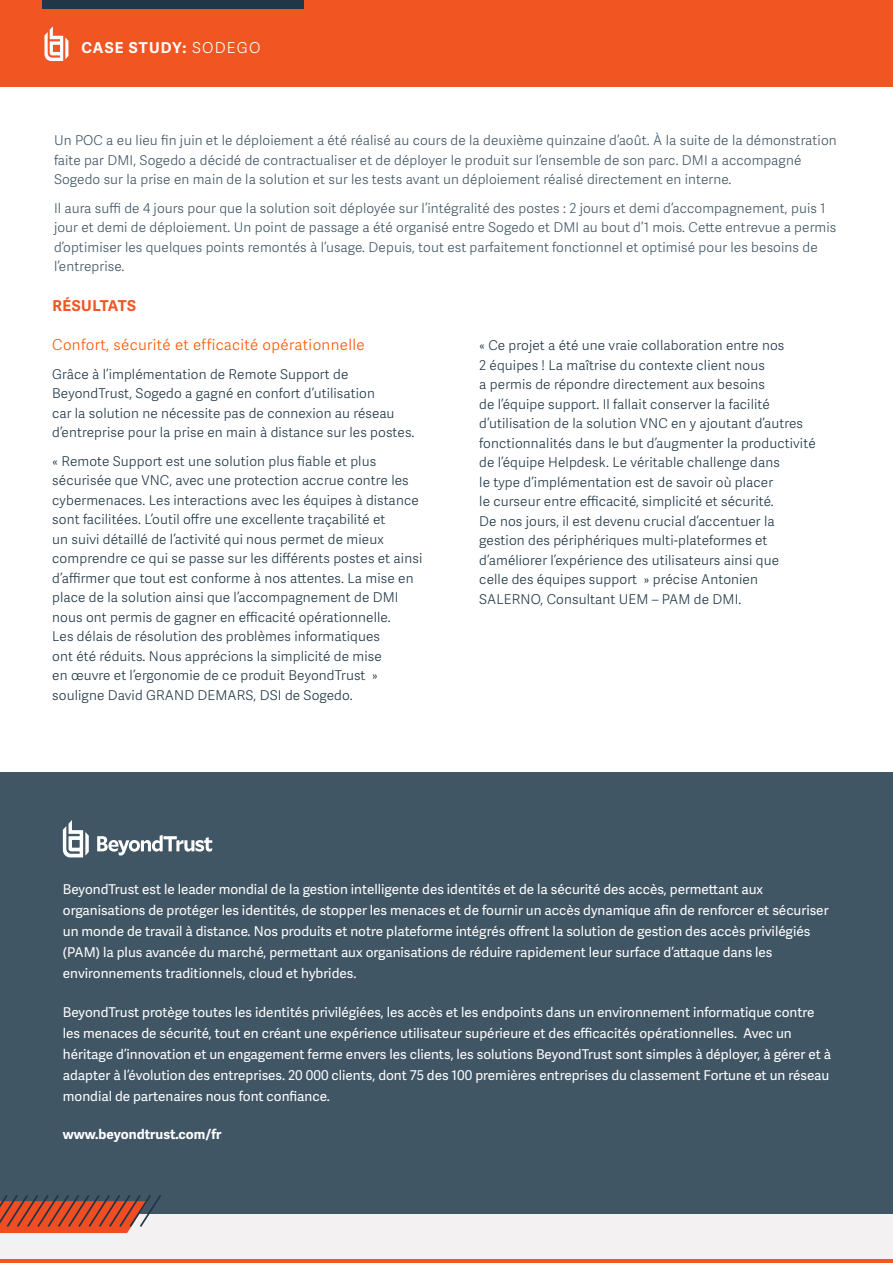
<style>
.page{position:relative;width:893px;height:1263px;background:#fff}
.page>*{position:absolute;margin:0;border:0;box-sizing:border-box;transform-origin:0 0}
.t1{font:300 15px "Adelle Sans";letter-spacing:.025em;color:#f50}
.t2{font:700 15px "Adelle Sans";letter-spacing:.08em;color:#fff}
.t3{font:700 15px "Adelle Sans";letter-spacing:.03em;color:#f15622}
.t4{font:300 13.5px/19.5px "Adelle Sans";letter-spacing:.01em;color:#203746}
.t5{font:13.5px/21px "Adelle Sans";color:#fff}
.t6{font:300 13.5px/19.5px "Adelle Sans";letter-spacing:.01em;color:#415665}
.t7{font:700 13.5px "Adelle Sans";color:#fff}
.s1{font-weight:300}
</style>
<div class="page">
<div style="left:0;top:773px;width:893px;height:442px;background:#415665"></div>
<svg style="left:97px;top:835px;width:115px;height:20px"></svg>
<svg style="left:63px;top:820px;width:26px;height:37px"></svg>
<div style="left:0;top:0;width:893px;height:86px;background:#f15622"></div>
<div style="left:42px;top:0;width:262px;height:9px;background:#213646"></div>
<div style="left:0;top:1214px;width:893px;height:49px;background:#f3f1f2"></div>
<svg style="left:44px;top:26px;width:24px;height:35px"></svg>
<svg style="left:0;top:1195px;width:161px;height:38px"></svg>
<hr style="left:0;top:1259px;width:893px;height:4px;background:#f15921">
<p class="t2" style="left:81px;top:39px;width:181px">CASE STUDY: <span class="s1">SODEGO</span></p>
<p class="t6" style="left:54px;top:131px;width:784px">Un POC a eu lieu fin juin et le déploiement a été réalisé au cours de la deuxième quinzaine d’août. À la suite de la démonstration faite par DMI, Sogedo a décidé de contractualiser et de déployer le produit sur l’ensemble de son parc. DMI a accompagné<br>Sogedo sur la prise en main de la solution et sur les tests avant un déploiement réalisé directement en interne.</p>
<p class="t6" style="left:54px;top:199px;width:784px">Il aura suffi de 4 jours pour que la solution soit déployée sur l’intégralité des postes : 2 jours et demi d’accompagnement, puis 1 jour et demi de déploiement. Un point de passage a été organisé entre Sogedo et DMI au bout d’1 mois. Cette entrevue a permis d’optimiser les quelques points remontés à l’usage. Depuis, tout est parfaitement fonctionnel et optimisé pour les besoins de l’entreprise.</p>
<p class="t3" style="left:52px;top:297px;width:85px">RÉSULTATS</p>
<p class="t1" style="left:52px;top:336px;width:314px">Confort, sécurité et efficacité opérationnelle</p>
<p class="t4" style="left:52px;top:365px;width:364px">Grâce à l’implémentation de Remote Support de BeyondTrust, Sogedo a gagné en confort d’utilisation<br>car la solution ne nécessite pas de connexion au réseau d’entreprise pour la prise en main à distance sur les postes.</p>
<p class="t4" style="left:52px;top:452px;width:371px">« Remote Support est une solution plus fiable et plus sécurisée que VNC, avec une protection accrue contre les cybermenaces. Les interactions avec les équipes à distance sont facilitées. L’outil offre une excellente traçabilité et<br>un suivi détaillé de l’activité qui nous permet de mieux comprendre ce qui se passe sur les différents postes et ainsi d’affirmer que tout est conforme à nos attentes. La mise en place de la solution ainsi que l’accompagnement de DMI nous ont permis de gagner en efficacité opérationnelle.<br>Les délais de résolution des problèmes informatiques<br>ont été réduits. Nous apprécions la simplicité de mise<br>en œuvre et l’ergonomie de ce produit BeyondTrust » souligne David GRAND DEMARS, DSI de Sogedo.</p>
<p class="t4" style="left:479px;top:336px;width:338px">« Ce projet a été une vraie collaboration entre nos<br>2 équipes ! La maîtrise du contexte client nous<br>a permis de répondre directement aux besoins<br>de l’équipe support. Il fallait conserver la facilité d’utilisation de la solution VNC en y ajoutant d’autres fonctionnalités dans le but d’augmenter la productivité de l’équipe Helpdesk. Le véritable challenge dans<br>le type d’implémentation est de savoir où placer<br>le curseur entre efficacité, simplicité et sécurité.<br>De nos jours, il est devenu crucial d’accentuer la gestion des périphériques multi-plateformes et d’améliorer l’expérience des utilisateurs ainsi que<br>celle des équipes support » précise Antonien SALERNO, Consultant UEM – PAM de DMI.</p>
<p class="t5" style="left:63px;top:879px;width:767px">BeyondTrust est le leader mondial de la gestion intelligente des identités et de la sécurité des accès, permettant aux organisations de protéger les identités, de stopper les menaces et de fournir un accès dynamique afin de renforcer et sécuriser un monde de travail à distance. Nos produits et notre plateforme intégrés offrent la solution de gestion des accès privilégiés (PAM) la plus avancée du marché, permettant aux organisations de réduire rapidement leur surface d’attaque dans les environnements traditionnels, cloud et hybrides.</p>
<p class="t5" style="left:63px;top:1002px;width:770px">BeyondTrust protège toutes les identités privilégiées, les accès et les endpoints dans un environnement informatique contre les menaces de sécurité, tout en créant une expérience utilisateur supérieure et des efficacités opérationnelles. Avec un héritage d’innovation et un engagement ferme envers les clients, les solutions BeyondTrust sont simples à déployer, à gérer et à adapter à l’évolution des entreprises. 20 000 clients, dont 75 des 100 premières entreprises du classement Fortune et un réseau mondial de partenaires nous font confiance.</p>
<p class="t7" style="left:63px;top:1126px;width:160px">www.beyondtrust.com/fr</p>
</div>
